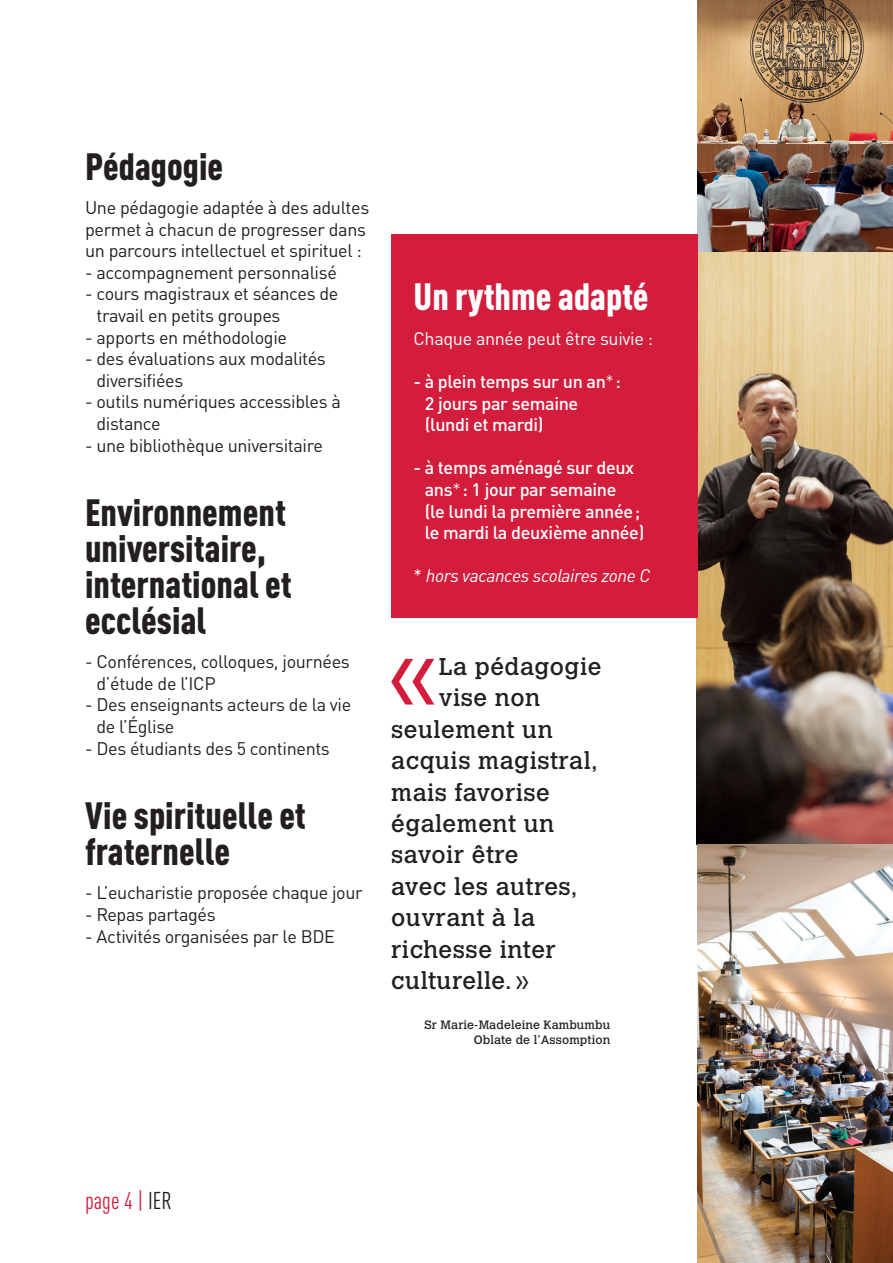
<style>
.page{position:relative;width:893px;height:1263px;background:#fff}
.page>*{position:absolute;margin:0;border:0;box-sizing:border-box;transform-origin:0 0}
.t1{font:85.8px "Calvert MT Std";color:#d41d3c}
.t2{font:900 condensed 37.5px/36px "DINOT";color:#231f20}
.t3{font:900 condensed 37.5px "DINOT";color:#fff}
.t4{font:24px "Calvert MT Std";letter-spacing:.02em;color:#231f20}
.t5{font:condensed 24px "DINOT";color:#d41d3c}
.t6{font:18px/21.6px "DINOT";letter-spacing:-.02em;color:#231f20}
.t7{font:500 18px/21.6px "DINOT";letter-spacing:-.02em;color:#fff}
.t8{font:italic 18px "DINOT";letter-spacing:-.02em;color:#fff}
.t9{font:18px "DINOT";letter-spacing:-.02em;color:#fff}
.t10{font:12px/14.4px "Calvert MT Std";letter-spacing:.01em;color:#231f20;text-align:right}
.s1{font-weight:300}
.s2{font-style:normal}
.s3{color:#231f20}
</style>
<div class="page">
<img style="left:696px;top:252px;width:197px;height:1011px">
<img style="left:697px;top:0;width:196px;height:252px">
<div style="left:391px;top:235px;width:306px;height:383px;background:#d41d3c"></div>
<h2 class="t2" style="left:85px;top:148px;width:140px">Pédagogie</h2>
<p class="t6" style="left:85px;top:196px;width:286px">Une pédagogie adaptée à des adultes permet à chacun de progresser dans un parcours intellectuel et spirituel :</p>
<p class="t6" style="left:85px;top:261px;width:253px">- accompagnement personnalisé</p>
<p class="t6" style="left:96px;top:283px;width:243px;text-indent:-11px">- cours magistraux et séances de travail en petits groupes</p>
<p class="t6" style="left:85px;top:326px;width:203px">- apports en méthodologie</p>
<p class="t6" style="left:96px;top:348px;width:231px;text-indent:-11px">- des évaluations aux modalités diversifiées</p>
<p class="t6" style="left:96px;top:391px;width:246px;text-indent:-11px">- outils numériques accessibles à distance</p>
<p class="t6" style="left:85px;top:434px;width:239px">- une bibliothèque universitaire</p>
<h2 class="t2" style="left:85px;top:494px;width:208px">Environnement universitaire, international et ecclésial</h2>
<p class="t6" style="left:96px;top:651px;width:255px;text-indent:-11px">- Conférences, colloques, journées d’étude de l’ICP</p>
<p class="t6" style="left:96px;top:694px;width:256px;text-indent:-11px">- Des enseignants acteurs de la vie de l’Église</p>
<p class="t6" style="left:85px;top:737px;width:246px">- Des étudiants des 5 continents</p>
<h2 class="t2" style="left:85px;top:797px;width:222px">Vie spirituelle et fraternelle</h2>
<p class="t6" style="left:85px;top:882px;width:279px">- L’eucharistie proposée chaque jour</p>
<p class="t6" style="left:85px;top:903px;width:132px">- Repas partagés</p>
<p class="t6" style="left:85px;top:925px;width:251px">- Activités organisées par le BDE</p>
<h2 class="t3" style="left:414px;top:274px;width:237px">Un rythme adapté</h2>
<p class="t9" style="left:414px;top:327px;width:241px">Chaque année peut être suivie :</p>
<p class="t7" style="left:425px;top:370px;width:198px;text-indent:-11px">- à plein temps sur un an<span class="s1">*</span>:<br>2 jours par semaine (lundi et mardi)</p>
<p class="t7" style="left:425px;top:457px;width:221px;text-indent:-11px">- à temps aménagé sur deux ans<span class="s1">*</span>: 1 jour par semaine<br>(le lundi la première année; le mardi la deuxième année)</p>
<p class="t8" style="left:414px;top:565px;width:238px"><span class="s2">*</span> hors vacances scolaires zone C</p>
<h1 class="t1" style="left:388px;top:625px;width:51px">«</h1>
<h3 class="t4" style="left:439px;top:652px;width:164px">La pédagogie</h3>
<h3 class="t4" style="left:439px;top:684px;width:103px">vise non</h3>
<h3 class="t4" style="left:391px;top:715px;width:163px">seulement un</h3>
<h3 class="t4" style="left:391px;top:747px;width:208px">acquis magistral,</h3>
<h3 class="t4" style="left:391px;top:778px;width:160px">mais favorise</h3>
<h3 class="t4" style="left:391px;top:810px;width:164px">également un</h3>
<h3 class="t4" style="left:391px;top:841px;width:129px">savoir être</h3>
<h3 class="t4" style="left:391px;top:873px;width:188px">avec les autres,</h3>
<h3 class="t4" style="left:391px;top:904px;width:145px">ouvrant à la</h3>
<h3 class="t4" style="left:391px;top:936px;width:166px">richesse inter</h3>
<h3 class="t4" style="left:391px;top:967px;width:140px">culturelle. »</h3>
<p class="t10" style="left:424px;top:1018px;width:187px">Sr Marie-Madeleine Kambumbu<br>Oblate de l’Assomption</p>
<h3 class="t5" style="left:85px;top:1186px;width:88px">page 4 | <span class="s3">IER</span></h3>
</div>
